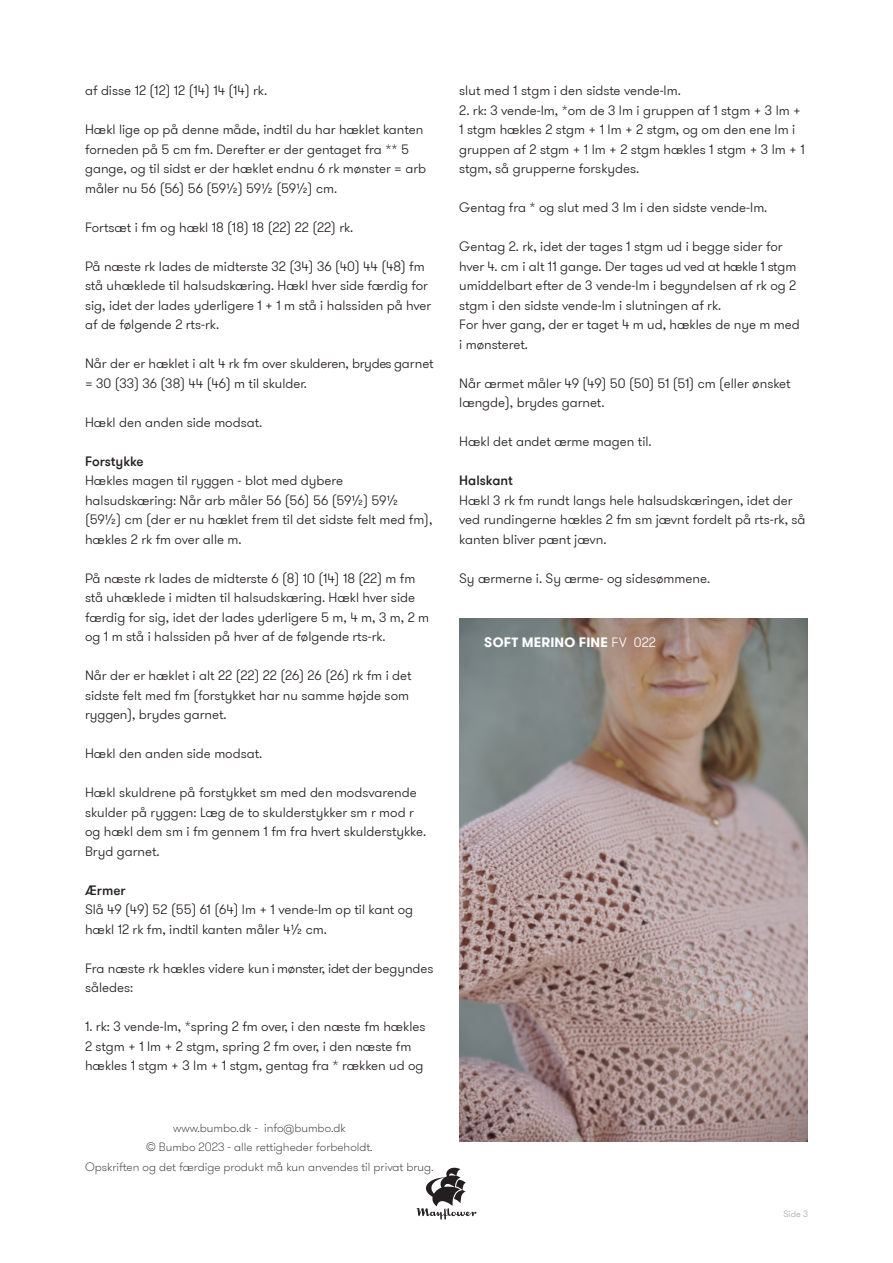
<style>
.page{position:relative;width:893px;height:1263px;background:#fff}
.page>*{position:absolute;margin:0;border:0;box-sizing:border-box;transform-origin:0 0}
.t1{font:300 13.5px/19.5px "GT Walsheim Pro";color:#231f20}
.t2{font:500 13.5px "GT Walsheim Pro";color:#231f20}
.t3{font:700 13.5px "GT Walsheim Pro";letter-spacing:.015em;color:#fff}
.t4{font:100 12px "GT Walsheim Pro";color:#231f20}
.t5{font:300 9px "GT Walsheim Pro";color:#a8a9ad}
.s1{font-weight:300}
</style>
<div class="page">
<svg style="left:417px;top:1168px;width:59px;height:51px"></svg>
<img style="left:459px;top:619px;width:349px;height:523px">
<p class="t1" style="left:85px;top:81px;width:184px">af disse 12 (12) 12 (14) 14 (14) rk.</p>
<p class="t1" style="left:85px;top:120px;width:343px">Hækl lige op på denne måde, indtil du har hæklet kanten forneden på 5 cm fm. Derefter er der gentaget fra ** 5 gange, og til sidst er der hæklet endnu 6 rk mønster = arb måler nu 56 (56) 56 (59½) 59½ (59½) cm.</p>
<p class="t1" style="left:85px;top:218px;width:270px">Fortsæt i fm og hækl 18 (18) 18 (22) 22 (22) rk.</p>
<p class="t1" style="left:85px;top:257px;width:348px">På næste rk lades de midterste 32 (34) 36 (40) 44 (48) fm stå uhæklede til halsudskæring. Hækl hver side færdig for sig, idet der lades yderligere 1 + 1 m stå i halssiden på hver af de følgende 2 rts-rk.</p>
<p class="t1" style="left:85px;top:354px;width:350px">Når der er hæklet i alt 4 rk fm over skulderen, brydes garnet = 30 (33) 36 (38) 44 (46) m til skulder.</p>
<p class="t1" style="left:85px;top:413px;width:179px">Hækl den anden side modsat.</p>
<p class="t2" style="left:85px;top:452px;width:60px">Forstykke</p>
<p class="t1" style="left:85px;top:471px;width:349px">Hækles magen til ryggen - blot med dybere halsudskæring: Når arb måler 56 (56) 56 (59½) 59½ (59½) cm (der er nu hæklet frem til det sidste felt med fm), hækles 2 rk fm over alle m.</p>
<p class="t1" style="left:85px;top:569px;width:346px">På næste rk lades de midterste 6 (8) 10 (14) 18 (22) m fm stå uhæklede i midten til halsudskæring. Hækl hver side færdig for sig, idet der lades yderligere 5 m, 4 m, 3 m, 2 m og 1 m stå i halssiden på hver af de følgende rts-rk.</p>
<p class="t1" style="left:85px;top:666px;width:328px">Når der er hæklet i alt 22 (22) 22 (26) 26 (26) rk fm i det sidste felt med fm (forstykket har nu samme højde som ryggen), brydes garnet.</p>
<p class="t1" style="left:85px;top:744px;width:179px">Hækl den anden side modsat.</p>
<p class="t1" style="left:85px;top:783px;width:343px">Hækl skuldrene på forstykket sm med den modsvarende skulder på ryggen: Læg de to skulderstykker sm r mod r og hækl dem sm i fm gennem 1 fm fra hvert skulderstykke.<br>Bryd garnet.</p>
<p class="t2" style="left:85px;top:881px;width:42px">Ærmer</p>
<p class="t1" style="left:85px;top:900px;width:330px">Slå 49 (49) 52 (55) 61 (64) lm + 1 vende-lm op til kant og hækl 12 rk fm, indtil kanten måler 4½ cm.</p>
<p class="t1" style="left:85px;top:959px;width:350px">Fra næste rk hækles videre kun i mønster, idet der begyndes således:</p>
<p class="t1" style="left:85px;top:1017px;width:342px">1. rk: 3 vende-lm, *spring 2 fm over, i den næste fm hækles<br>2 stgm + 1 lm + 2 stgm, spring 2 fm over, i den næste fm hækles 1 stgm + 3 lm + 1 stgm, gentag fra * rækken ud og</p>
<p class="t4" style="left:173px;top:1120px;width:174px">www.bumbo.dk - info@bumbo.dk</p>
<p class="t4" style="left:146px;top:1139px;width:228px">© Bumbo 2023 - alle rettigheder forbeholdt.</p>
<p class="t4" style="left:85px;top:1159px;width:350px">Opskriften og det færdige produkt må kun anvendes til privat brug.</p>
<p class="t1" style="left:459px;top:81px;width:223px">slut med 1 stgm i den sidste vende-lm.</p>
<p class="t1" style="left:459px;top:101px;width:347px">2. rk: 3 vende-lm, *om de 3 lm i gruppen af 1 stgm + 3 lm + 1 stgm hækles 2 stgm + 1 lm + 2 stgm, og om den ene lm i gruppen af 2 stgm + 1 lm + 2 stgm hækles 1 stgm + 3 lm + 1 stgm, så grupperne forskydes.</p>
<p class="t1" style="left:459px;top:198px;width:310px">Gentag fra * og slut med 3 lm i den sidste vende-lm.</p>
<p class="t1" style="left:459px;top:237px;width:339px">Gentag 2. rk, idet der tages 1 stgm ud i begge sider for hver 4. cm i alt 11 gange. Der tages ud ved at hækle 1 stgm umiddelbart efter de 3 vende-lm i begyndelsen af rk og 2 stgm i den sidste vende-lm i slutningen af rk.</p>
<p class="t1" style="left:459px;top:315px;width:342px">For hver gang, der er taget 4 m ud, hækles de nye m med i mønsteret.</p>
<p class="t1" style="left:459px;top:374px;width:333px">Når ærmet måler 49 (49) 50 (50) 51 (51) cm (eller ønsket længde), brydes garnet.</p>
<p class="t1" style="left:459px;top:432px;width:194px">Hækl det andet ærme magen til.</p>
<p class="t2" style="left:459px;top:472px;width:55px">Halskant</p>
<p class="t1" style="left:459px;top:491px;width:348px">Hækl 3 rk fm rundt langs hele halsudskæringen, idet der ved rundingerne hækles 2 fm sm jævnt fordelt på rts-rk, så kanten bliver pænt jævn.</p>
<p class="t1" style="left:459px;top:569px;width:252px">Sy ærmerne i. Sy ærme- og sidesømmene.</p>
<p class="t3" style="left:484px;top:633px;width:173px">SOFT MERINO FINE <span class="s1">FV 022</span></p>
<p class="t5" style="left:783px;top:1208px;width:26px">Side 3</p>
</div>
